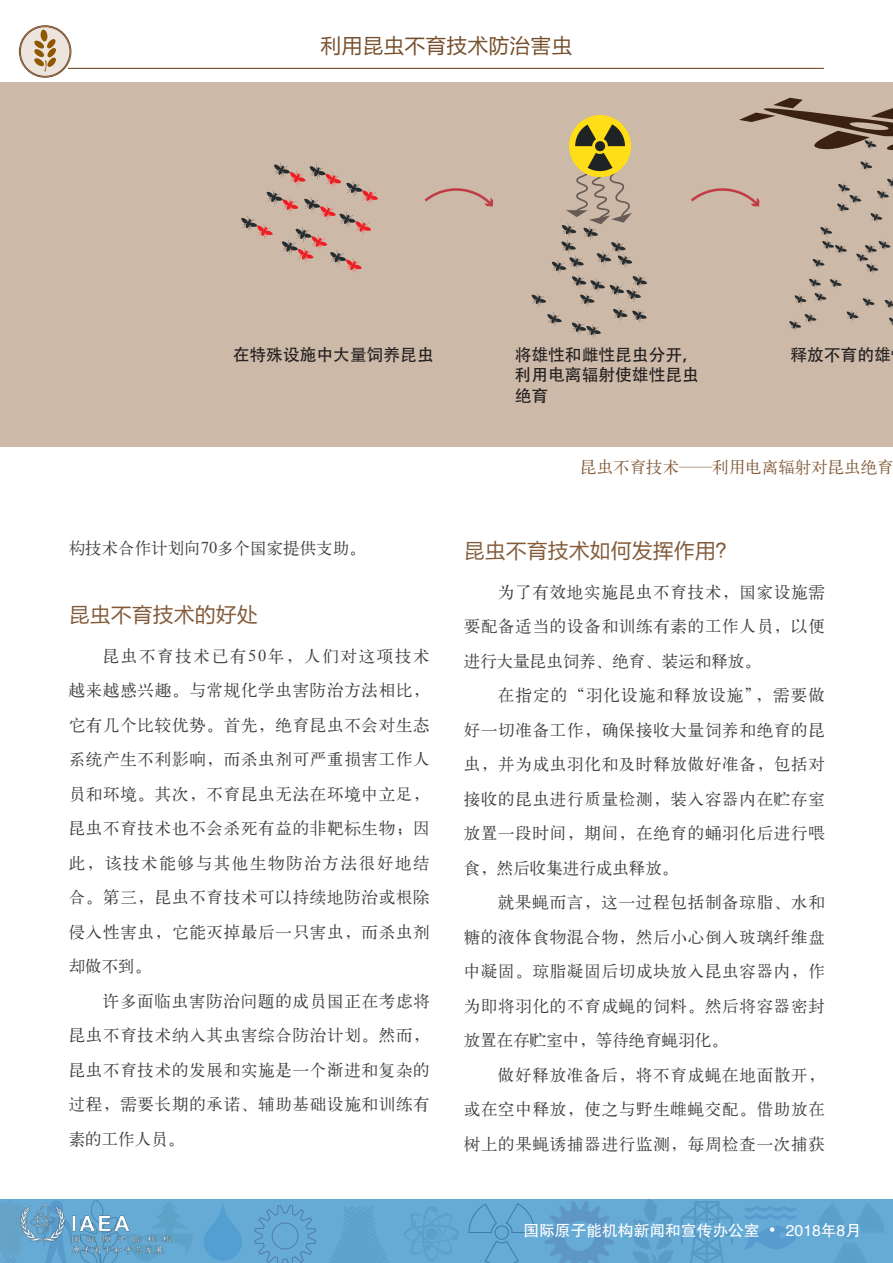
<style>
.page{position:relative;width:893px;height:1263px;background:#fff}
.page>*{position:absolute;margin:0;border:0;box-sizing:border-box;transform-origin:0 0}
.t1{font:21px "FZLTHK GBK1 0";color:#835b3a}
.t2{font:21px "FZLTHK GBK1 0";color:#774f2c}
.t3{font:16.8px/20.1px "Source Sans Pro";color:#231f20}
.t4{font:16.5px/34.5px "H Ya 1 gj";letter-spacing:.045em;color:#3e3e3f;text-align:justify}
.t5{font:16.5px "H Ya 1 gj";color:#3e3e3f}
.t6{font:16.5px "H Ya 1 gj";color:#835b3a}
.t7{font:15.75px "FZHTK GBK1 0";color:#fff}
.s1{font-family:"Times New Roman"}
.s2{font-family:"Arial";font-size:18px}
</style>
<div class="page">
<svg style="left:0;top:1199px;width:893px;height:64px;background:#62a6d2"></svg>
<img style="left:19px;top:1202px;width:155px;height:54px">
<hr style="left:68px;top:68px;width:756px;height:1px;background:#774f2c">
<svg style="left:20px;top:26px;width:51px;height:51px"></svg>
<div style="left:19px;top:25px;width:52px;height:53px;border:1px solid #774f2c;border-radius:50%"></div>
<div style="left:20px;top:27px;width:50px;height:49px;border:1px solid #774f2c;border-radius:50%"></div>
<svg style="left:34px;top:29px;width:22px;height:42px"></svg>
<div style="left:0;top:82px;width:893px;height:364px;background:#cdb9a8"></div>
<div style="left:569px;top:115px;width:62px;height:62px;background:#ffdd17;border-radius:50%"></div>
<svg style="left:241px;top:163px;width:137px;height:111px"></svg>
<svg style="left:532px;top:124px;width:115px;height:214px"></svg>
<svg style="left:739px;top:98px;width:154px;height:52px"></svg>
<svg style="left:789px;top:160px;width:104px;height:171px"></svg>
<svg style="left:425px;top:188px;width:68px;height:18px"></svg>
<svg style="left:691px;top:188px;width:68px;height:18px"></svg>
<div style="left:204px;top:1202px;width:38px;height:59px;background:#66aad6"></div>
<p class="t2" style="left:320px;top:34px;width:254px">利用昆虫不育技术防治害虫</p>
<p class="t3" style="left:233px;top:345px;width:202px">在特殊设施中大量饲养昆虫</p>
<p class="t3" style="left:515px;top:345px;width:186px">将雄性和雌性昆虫分开，</p>
<p class="t3" style="left:790px;top:345px;width:102px">释放不育的雄</p>
<p class="t3" style="left:515px;top:366px;width:186px">利用电离辐射使雄性昆虫绝育</p>
<p class="t5" style="left:69px;top:540px;width:299px">构技术合作计划向<span class="s1">70</span>多个国家提供支助。</p>
<p class="t1" style="left:69px;top:603px;width:191px">昆虫不育技术的好处</p>
<p class="t4" style="left:69px;top:639px;width:363px;text-indent:34px">昆虫不育技术已有<span class="s1">50</span>年，人们对这项技术越来越感兴趣。与常规化学虫害防治方法相比，它有几个比较优势。首先，绝育昆虫不会对生态系统产生不利影响，而杀虫剂可严重损害工作人员和环境。其次，不育昆虫无法在环境中立足，昆虫不育技术也不会杀死有益的非靶标生物；因此，该技术能够与其他生物防治方法很好地结合。第三，昆虫不育技术可以持续地防治或根除侵入性害虫，它能灭掉最后一只害虫，而杀虫剂却做不到。</p>
<p class="t4" style="left:69px;top:984px;width:363px;text-indent:34px">许多面临虫害防治问题的成员国正在考虑将昆虫不育技术纳入其虫害综合防治计划。然而，昆虫不育技术的发展和实施是一个渐进和复杂的过程，需要长期的承诺、辅助基础设施和训练有素的工作人员。</p>
<p class="t6" style="left:580px;top:458px;width:315px">昆虫不育技术——利用电离辐射对昆虫绝育</p>
<p class="t1" style="left:464px;top:539px;width:274px">昆虫不育技术如何发挥作用？</p>
<p class="t4" style="left:464px;top:575px;width:363px;text-indent:34px">为了有效地实施昆虫不育技术，国家设施需要配备适当的设备和训练有素的工作人员，以便进行大量昆虫饲养、绝育、装运和释放。</p>
<p class="t4" style="left:464px;top:678px;width:363px;text-indent:34px">在指定的“羽化设施和释放设施”，需要做好一切准备工作，确保接收大量饲养和绝育的昆虫，并为成虫羽化和及时释放做好准备，包括对接收的昆虫进行质量检测，装入容器内在贮存室放置一段时间，期间，在绝育的蛹羽化后进行喂食，然后收集进行成虫释放。</p>
<p class="t4" style="left:464px;top:885px;width:363px;text-indent:34px">就果蝇而言，这一过程包括制备琼脂、水和糖的液体食物混合物，然后小心倒入玻璃纤维盘中凝固。琼脂凝固后切成块放入昆虫容器内，作为即将羽化的不育成蝇的饲料。然后将容器密封放置在存贮室中，等待绝育蝇羽化。</p>
<p class="t4" style="left:464px;top:1058px;width:363px;text-indent:34px">做好释放准备后，将不育成蝇在地面散开，或在空中释放，使之与野生雌蝇交配。借助放在树上的果蝇诱捕器进行监测，每周检查一次捕获</p>
<p class="t7" style="left:523px;top:1222px;width:339px">国际原子能机构新闻和宣传办公室 <span class="s2">•</span> 2018年8月</p>
</div>
